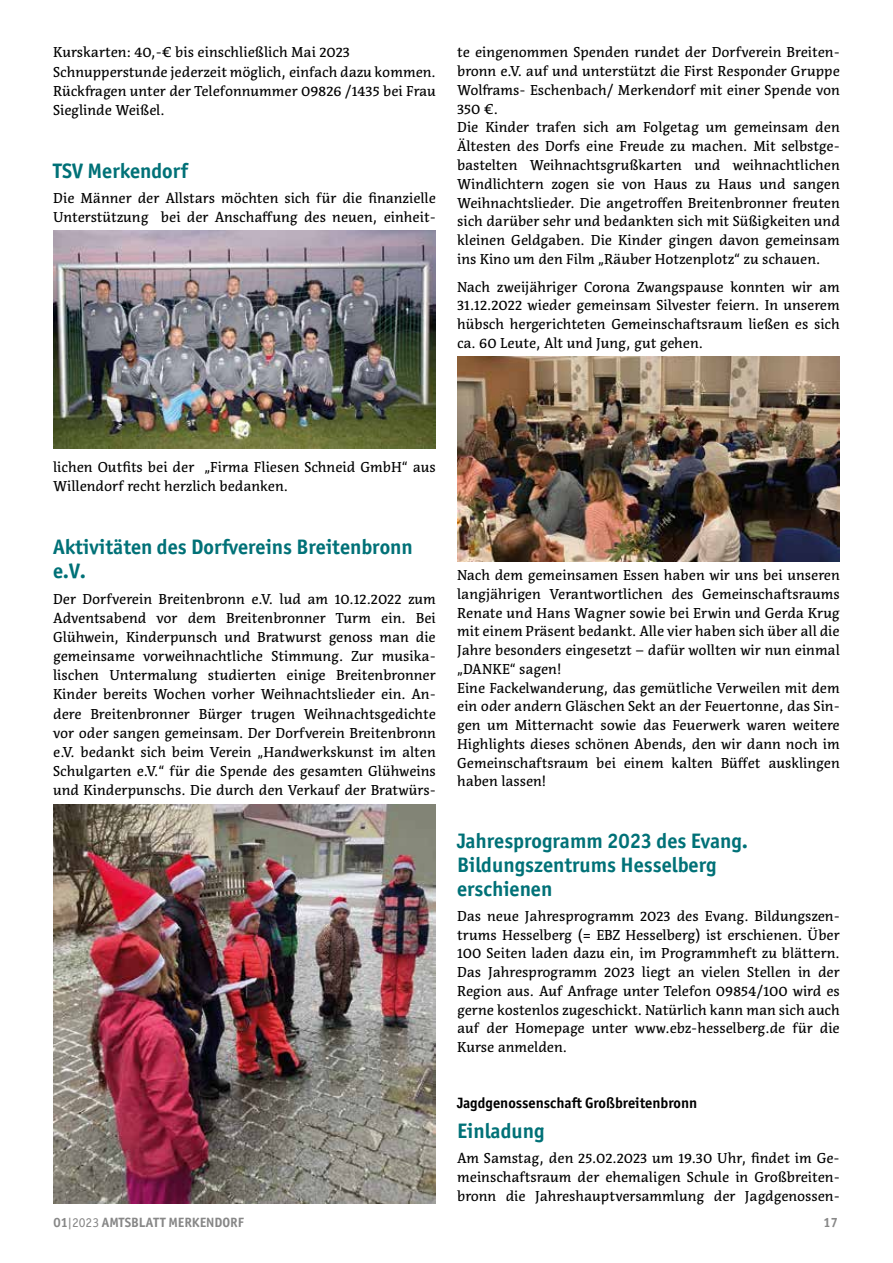
<style>
.page{position:relative;width:893px;height:1263px;background:#fff}
.page>*{position:absolute;margin:0;border:0;box-sizing:border-box;transform-origin:0 0}
.t1{font:700 21px/24px "Officina Sans ITC Pro";color:#007177}
.t2{font:700 15px "Officina Sans ITC Pro";color:#000}
.t3{font:14.25px/18.8px "Acuta";color:#000}
.t4{font:700 13.5px "Officina Sans ITC Pro";color:#878787}
.s1{font-weight:400}
</style>
<div class="page">
<img style="left:457px;top:356px;width:383px;height:206px">
<img style="left:53px;top:231px;width:383px;height:217px">
<img style="left:53px;top:805px;width:383px;height:398px">
<p class="t3" style="left:53px;top:43px;width:384px;line-height:19.2px">Kurskarten: 40,-€ bis einschließlich Mai 2023<br>Schnupperstunde jederzeit möglich, einfach dazu kommen.<br>Rückfragen unter der Telefonnummer 09826 /1435 bei Frau Sieglinde Weißel.</p>
<h1 class="t1" style="left:53px;top:158px;width:137px">TSV Merkendorf</h1>
<p class="t3" style="left:53px;top:189px;width:384px;line-height:19.2px">Die Männer der Allstars möchten sich für die finanzielle<br>Unterstützung bei der Anschaffung des neuen, einheit-</p>
<p class="t3" style="left:457px;top:43px;width:384px">te eingenommen Spenden rundet der Dorfverein Breiten&shy;bronn e.V. auf und unterstützt die First Responder Gruppe Wolframs- Eschenbach/ Merkendorf mit einer Spende von 350 €.<br>Die Kinder trafen sich am Folgetag um gemeinsam den Ältesten des Dorfs eine Freude zu machen. Mit selbstge&shy;bastelten Weihnachtsgrußkarten und weihnachtlichen Windlichtern zogen sie von Haus zu Haus und sangen Weihnachtslieder. Die angetroffen Breitenbronner freuten sich darüber sehr und bedankten sich mit Süßigkeiten und kleinen Geldgaben. Die Kinder gingen davon gemeinsam ins Kino um den Film „Räuber Hotzenplotz“ zu schauen.</p>
<p class="t3" style="left:457px;top:277px;width:384px;text-align:justify">Nach zweijähriger Corona Zwangspause konnten wir am 31.12.2022 wieder gemeinsam Silvester feiern. In unserem hübsch hergerichteten Gemeinschaftsraum ließen es sich ca. 60 Leute, Alt und Jung, gut gehen.</p>
<p class="t3" style="left:53px;top:457px;width:384px;line-height:19.2px">lichen Outfits bei der „Firma Fliesen Schneid GmbH“ aus<br>Willendorf recht herzlich bedanken.</p>
<h1 class="t1" style="left:53px;top:534px;width:361px;line-height:24.5px">Aktivitäten des Dorfvereins Breitenbronn e.V.</h1>
<p class="t3" style="left:53px;top:589px;width:384px;line-height:19.2px;text-align:justify">Der Dorfverein Breitenbronn e.V. lud am 10.12.2022 zum Adventsabend vor dem Breitenbronner Turm ein. Bei Glühwein, Kinderpunsch und Bratwurst genoss man die gemeinsame vorweihnachtliche Stimmung. Zur musika&shy;lischen Untermalung studierten einige Breitenbronner Kinder bereits Wochen vorher Weihnachtslieder ein. An&shy;dere Breitenbronner Bürger trugen Weihnachtsgedichte vor oder sangen gemeinsam. Der Dorfverein Breitenbronn e.V. bedankt sich beim Verein „Handwerkskunst im alten Schulgarten e.V.“ für die Spende des gesamten Glühweins und Kinderpunschs. Die durch den Verkauf der Bratwürs-</p>
<p class="t3" style="left:457px;top:566px;width:384px">Nach dem gemeinsamen Essen haben wir uns bei unseren langjährigen Verantwortlichen des Gemeinschaftsraums Renate und Hans Wagner sowie bei Erwin und Gerda Krug mit einem Präsent bedankt. Alle vier haben sich über all die Jahre besonders eingesetzt – dafür wollten wir nun einmal „DANKE“ sagen!<br>Eine Fackelwanderung, das gemütliche Verweilen mit dem ein oder andern Gläschen Sekt an der Feuertonne, das Sin&shy;gen um Mitternacht sowie das Feuerwerk waren weitere Highlights dieses schönen Abends, den wir dann noch im Gemeinschaftsraum bei einem kalten Büffet ausklingen haben lassen!</p>
<h1 class="t1" style="left:457px;top:828px;width:293px">Jahresprogramm 2023 des Evang.<br>Bildungszentrums Hesselberg erschienen</h1>
<p class="t3" style="left:457px;top:906px;width:384px;text-align:justify">Das neue Jahresprogramm 2023 des Evang. Bildungszen&shy;trums Hesselberg (= EBZ Hesselberg) ist erschienen. Über 100 Seiten laden dazu ein, im Programmheft zu blättern.<br>Das Jahresprogramm 2023 liegt an vielen Stellen in der Region aus. Auf Anfrage unter Telefon 09854/100 wird es gerne kostenlos zugeschickt. Natürlich kann man sich auch auf der Homepage unter www.ebz-hesselberg.de für die Kurse anmelden.</p>
<p class="t2" style="left:457px;top:1093px;width:242px">Jagdgenossenschaft Großbreitenbronn</p>
<h1 class="t1" style="left:457px;top:1119px;width:89px">Einladung</h1>
<p class="t3" style="left:457px;top:1149px;width:384px;text-align:justify">Am Samstag, den 25.02.2023 um 19.30 Uhr, findet im Ge&shy;meinschaftsraum der ehemaligen Schule in Großbreiten&shy;bronn die Jahreshauptversammlung der Jagdgenossen-</p>
<p class="t4" style="left:53px;top:1214px;width:192px">01<span class="s1">|2023</span> AMTSBLATT MERKENDORF</p>
<p class="t4" style="left:823px;top:1214px;width:16px">17</p>
</div>
